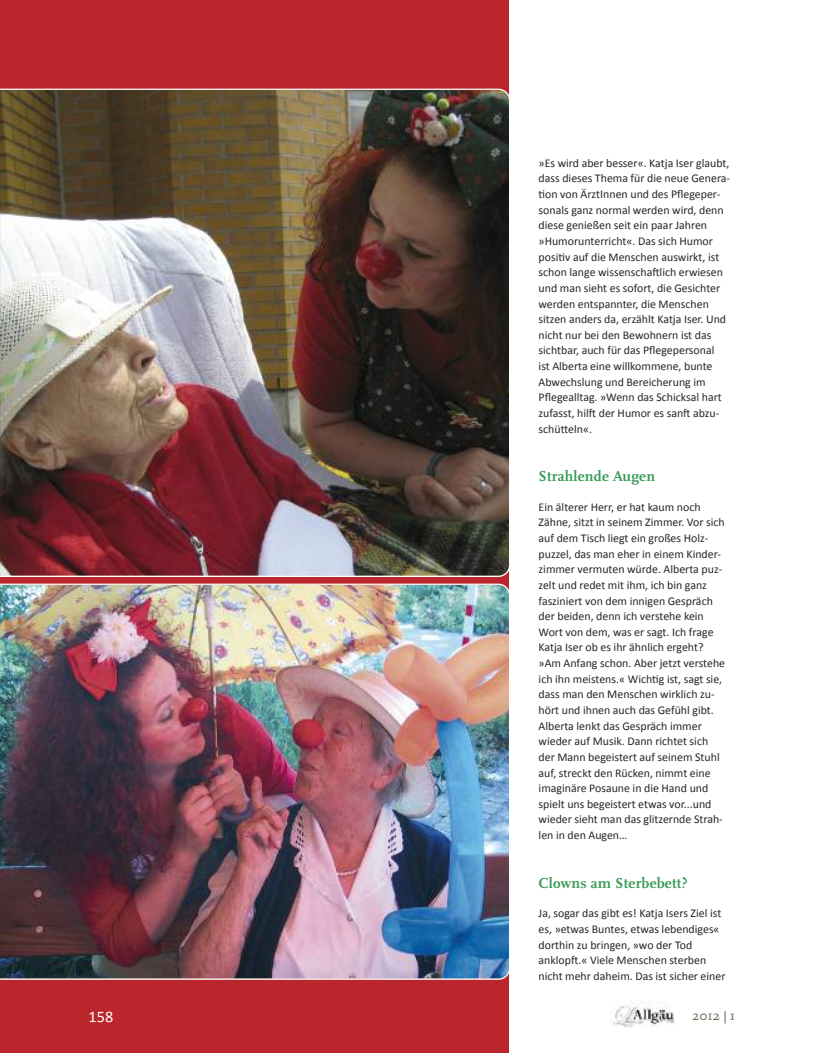
<style>
.page{position:relative;width:815px;height:1053px;background:#fff}
.page>*{position:absolute;margin:0;border:0;box-sizing:border-box;transform-origin:0 0}
.t1{font:16.25px "Calibri";color:#fff}
.t2{font:700 15px "Scala";letter-spacing:.015em;color:#379955}
.t3{font:13.75px "Scala";color:#69604b}
.t4{font:11.88px/15.6px "Calibri";color:#272627}
</style>
<div class="page">
<div style="left:0;top:0;width:509px;height:1052px;background:#bb262c"></div>
<img style="left:612px;top:1001px;width:63px;height:26px">
<svg style="left:725px;top:1011px;width:1px;height:12px"></svg>
<img style="left:0;top:583px;width:509px;height:396px">
<img style="left:0;top:89px;width:509px;height:488px">
<p class="t4" style="left:539px;top:155px;width:193px">»Es wird aber besser«. Katja Iser glaubt, dass dieses Thema für die neue Genera&shy;tion von ÄrztInnen und des Pflegeper&shy;sonals ganz normal werden wird, denn diese genießen seit ein paar Jahren »Humorunterricht«. Das sich Humor positiv auf die Menschen auswirkt, ist schon lange wissenschaftlich erwiesen und man sieht es sofort, die Gesichter werden entspannter, die Menschen sitzen anders da, erzählt Katja Iser. Und nicht nur bei den Bewohnern ist das sichtbar, auch für das Pflegepersonal<br>ist Alberta eine willkommene, bunte Abwechslung und Bereicherung im Pflegealltag. »Wenn das Schicksal hart zufasst, hilft der Humor es sanft abzu&shy;schütteln«.</p>
<p class="t2" style="left:539px;top:467px;width:118px">Strahlende Augen</p>
<p class="t4" style="left:539px;top:499px;width:188px">Ein älterer Herr, er hat kaum noch Zähne, sitzt in seinem Zimmer. Vor sich auf dem Tisch liegt ein großes Holz&shy;puzzel, das man eher in einem Kinder&shy;zimmer vermuten würde. Alberta puz&shy;zelt und redet mit ihm, ich bin ganz fasziniert von dem innigen Gespräch der beiden, denn ich verstehe kein Wort von dem, was er sagt. Ich frage Katja Iser ob es ihr ähnlich ergeht? »Am Anfang schon. Aber jetzt verstehe ich ihn meistens.« Wichtig ist, sagt sie, dass man den Menschen wirklich zu&shy;hört und ihnen auch das Gefühl gibt.<br>Alberta lenkt das Gespräch immer wieder auf Musik. Dann richtet sich der Mann begeistert auf seinem Stuhl auf, streckt den Rücken, nimmt eine imaginäre Posaune in die Hand und spielt uns begeistert etwas vor...und wieder sieht man das glitzernde Strah&shy;len in den Augen…</p>
<p class="t2" style="left:539px;top:873px;width:150px">Clowns am Sterbebett?</p>
<p class="t4" style="left:539px;top:905px;width:188px">Ja, sogar das gibt es! Katja Isers Ziel ist es, »etwas Buntes, etwas lebendiges« dorthin zu bringen, »wo der Tod anklopft.« Viele Menschen sterben nicht mehr daheim. Das ist sicher einer</p>
<h1 class="t1" style="left:89px;top:1006px;width:26px">158</h1>
<p class="t3" style="left:692px;top:1007px;width:45px">2012 1</p>
</div>
